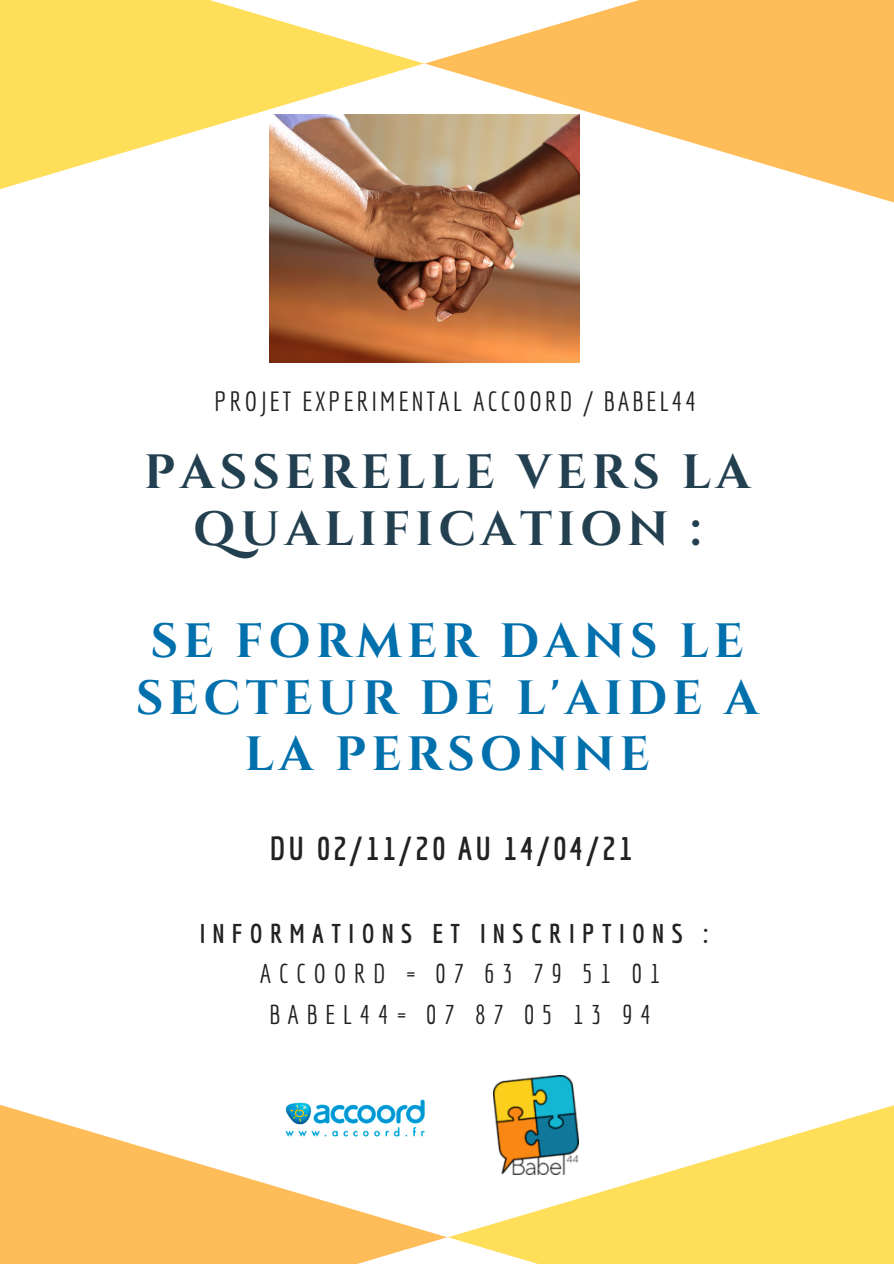
<style>
.page{position:relative;width:894px;height:1264px;background:#fff}
.page>*{position:absolute;margin:0;border:0;box-sizing:border-box;transform-origin:0 0}
.t1{font:700 48px/56.2px "Cinzel";letter-spacing:.1em;color:#0170ac;text-align:center}
.t2{font:700 48px/56.2px "Cinzel";letter-spacing:.1em;color:#224050;text-align:center}
.t3{font:700 32.4px "Economica";letter-spacing:.1em;color:#222}
.t4{font:27px "Economica";letter-spacing:.1em;color:#222}
.t5{font:26.55px/40.5px "Economica";letter-spacing:.28em;color:#222;text-align:center}
.t6{font:700 26.55px "Economica";letter-spacing:.28em;color:#222}
</style>
<div class="page">
<svg style="left:0;top:0;width:424px;height:189px;fill:#ffde59"></svg>
<svg style="left:424px;top:0;width:469px;height:229px;fill:#ffbd59"></svg>
<svg style="left:210px;top:0;width:428px;height:63px"></svg>
<svg style="left:449px;top:1105px;width:444px;height:158px;fill:#ffde59"></svg>
<svg style="left:0;top:1100px;width:446px;height:163px;fill:#ffbd59"></svg>
<svg style="left:232px;top:1237px;width:430px;height:26px"></svg>
<img style="left:269px;top:114px;width:310px;height:248px">
<img style="left:285px;top:1099px;width:139px;height:87px">
<img style="left:493px;top:1075px;width:85px;height:99px">
<p class="t4" style="left:214px;top:385px;width:484px">PROJET EXPERIMENTAL ACCOORD / BABEL44</p>
<p class="t2" style="left:144px;top:446px;width:607px">PASSERELLE VERS LA<br>QUALIFICATION :</p>
<p class="t1" style="left:136px;top:615px;width:624px">SE FORMER DANS LE<br>SECTEUR DE L'AIDE A<br>LA PERSONNE</p>
<p class="t3" style="left:270px;top:829px;width:364px">DU 02/11/20 AU 14/04/21</p>
<p class="t6" style="left:200px;top:917px;width:509px">INFORMATIONS ET INSCRIPTIONS :</p>
<p class="t5" style="left:260px;top:952px;width:402px">ACCOORD = 07 63 79 51 01<br>BABEL44= 07 87 05 13 94</p>
</div>
